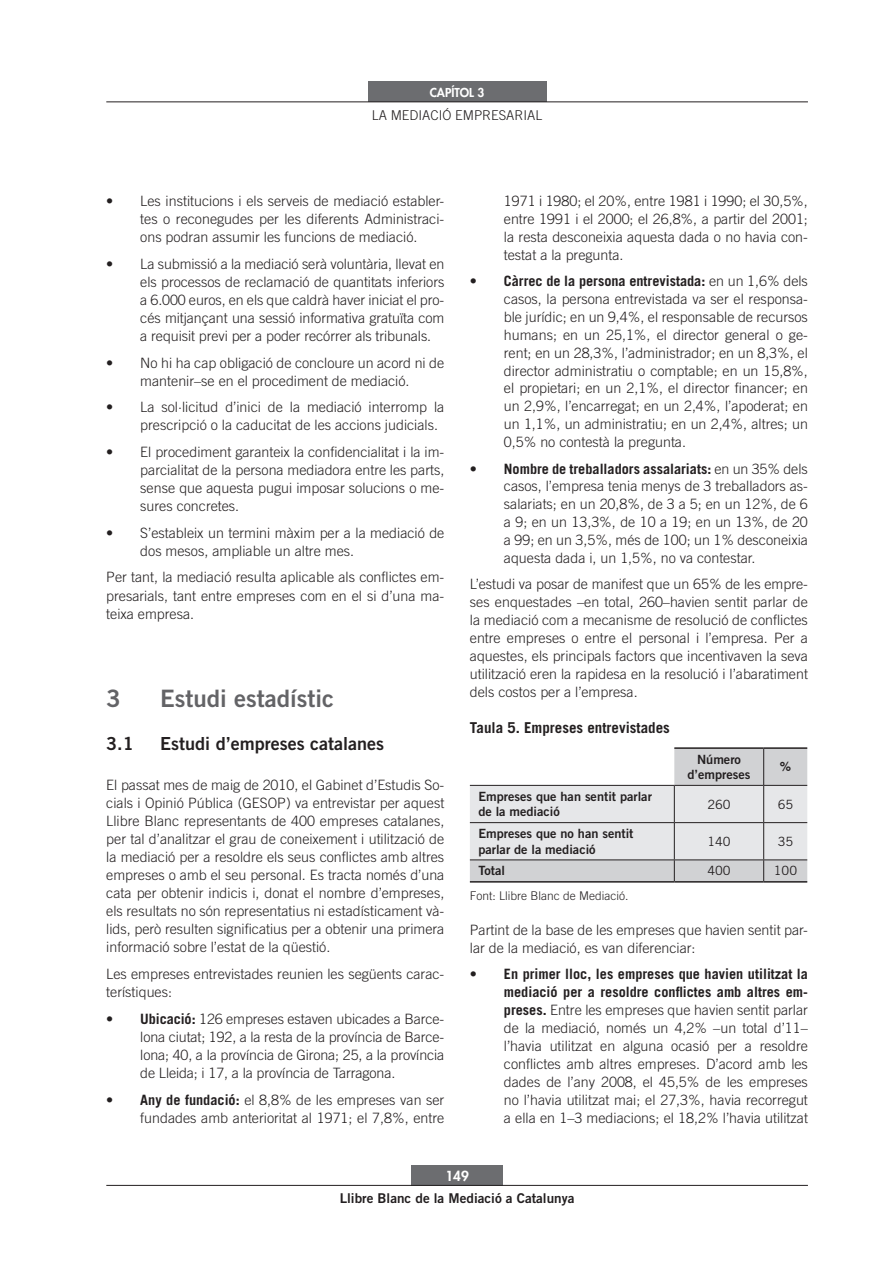
<style>
.page{position:relative;width:893px;height:1263px;background:#fff}
.page>*{position:absolute;margin:0;border:0;box-sizing:border-box;transform-origin:0 0}
.t1{font:24px "Trade Gothic LT Std Bd 2";color:#636366}
.t2{font:18px "Trade Gothic LT Std Bd 2";color:#231f20}
.t3{font:700 15px "Trade Gothic LT Std";color:#231f20}
.t4{font:300 14.25px/17.9px "Trade Gothic LT Std";color:#231f20;text-align:justify}
.t5{font:13.5px "Trade Gothic LT Std Bd 2";color:#231f20}
.t6{font:300 13.5px "Trade Gothic LT Std";color:#231f20}
.t7{font:800 13.5px "Futura Std";color:#fff}
.t8{font:12.75px/15.3px "Trade Gothic LT Std Bd 2";color:#231f20}
.t9{font:12.75px "Trade Gothic LT Std";color:#231f20}
.t10{font:300 12px "Trade Gothic LT Std";color:#231f20}
.t11{font:800 12px "Futura Std";color:#fff}
.s1{font-weight:700}
</style>
<div class="page">
<div style="left:411px;top:1165px;width:92px;height:20px;background:#6c6d70"></div>
<div style="left:368px;top:82px;width:179px;height:20px;background:#6c6d70"></div>
<hr style="left:106px;top:1185px;width:702px;height:1px;background:#231f20">
<hr style="left:106px;top:102px;width:702px;height:1px;background:#231f20">
<svg style="left:470px;top:749px;width:337px;height:36px"></svg>
<hr style="left:763px;top:749px;width:1px;height:36px;background:#231f20">
<svg style="left:470px;top:785px;width:337px;height:96px;background:#dcdddf"></svg>
<hr style="left:674px;top:747px;width:90px;height:2px;background:#231f20">
<hr style="left:764px;top:747px;width:43px;height:2px;background:#231f20">
<hr style="left:674px;top:785px;width:90px;height:1px;background:#231f20">
<hr style="left:764px;top:785px;width:43px;height:1px;background:#231f20">
<hr style="left:470px;top:859px;width:204px;height:1px;background:#231f20">
<hr style="left:674px;top:859px;width:90px;height:1px;background:#231f20">
<hr style="left:764px;top:859px;width:43px;height:1px;background:#231f20">
<hr style="left:470px;top:881px;width:204px;height:2px;background:#231f20">
<hr style="left:674px;top:881px;width:90px;height:2px;background:#231f20">
<hr style="left:764px;top:881px;width:43px;height:2px;background:#231f20">
<p class="t11" style="left:430px;top:85px;width:56px">CAPÍTOL 3</p>
<p class="t6" style="left:372px;top:107px;width:27px">La mediaci</p>
<p class="t6" style="left:442px;top:107px;width:22px">ó empresarial</p>
<p class="t4" style="left:140px;top:192px;width:306px;text-indent:-34px">• Les institucions i els serveis de mediació establer&shy;tes o reconegudes per les diferents Administraci&shy;ons podran assumir les funcions de mediació.</p>
<p class="t4" style="left:140px;top:254px;width:306px;text-indent:-34px">• La submissió a la mediació serà voluntària, llevat en els processos de reclamació de quantitats inferiors a 6.000 euros, en els que caldrà haver iniciat el pro&shy;cés mitjançant una sessió informativa gratuïta com a requisit previ per a poder recórrer als tribunals.</p>
<p class="t4" style="left:106px;top:353px;width:339px;text-align:center">• No hi ha cap obligació de concloure un acord ni de mantenir–se en el procediment de mediació.</p>
<p class="t4" style="left:140px;top:398px;width:305px;text-indent:-34px">• La sol·licitud d’inici de la mediació interromp la prescripció o la caducitat de les accions judicials.</p>
<p class="t4" style="left:140px;top:443px;width:306px;text-indent:-34px">• El procediment garanteix la confidencialitat i la im&shy;parcialitat de la persona mediadora entre les parts, sense que aquesta pugui imposar solucions o me&shy;sures concretes.</p>
<p class="t4" style="left:140px;top:523px;width:306px;text-indent:-34px">• S’estableix un termini màxim per a la mediació de dos mesos, ampliable un altre mes.</p>
<p class="t4" style="left:106px;top:568px;width:340px">Per tant, la mediació resulta aplicable als conflictes em&shy;presarials, tant entre empreses com en el si d’una ma&shy;teixa empresa.</p>
<h1 class="t1" style="left:106px;top:684px;width:16px">3</h1>
<h1 class="t1" style="left:160px;top:684px;width:175px">Estudi estadístic</h1>
<p class="t2" style="left:106px;top:733px;width:29px">3.1</p>
<p class="t2" style="left:160px;top:733px;width:225px">Estudi d’empreses catalanes</p>
<p class="t4" style="left:106px;top:775px;width:340px">El passat mes de maig de 2010, el Gabinet d’Estudis So&shy;cials i Opinió Pública (GESOP) va entrevistar per aquest Llibre Blanc representants de 400 empreses catalanes, per tal d’analitzar el grau de coneixement i utilització de la mediació per a resoldre els seus conflictes amb altres empreses o amb el seu personal. Es tracta només d’una cata per obtenir indicis i, donat el nombre d’empreses, els resultats no són representatius ni estadísticament và&shy;lids, però resulten significatius per a obtenir una primera informació sobre l’estat de la qüestió.</p>
<p class="t4" style="left:106px;top:965px;width:340px">Les empreses entrevistades reunien les següents carac&shy;terístiques:</p>
<p class="t4" style="left:140px;top:1009px;width:306px;text-indent:-34px"><span class="s1">• Ubicació:</span> 126 empreses estaven ubicades a Barce&shy;lona ciutat; 192, a la resta de la província de Barce&shy;lona; 40, a la província de Girona; 25, a la província de Lleida; i 17, a la província de Tarragona.</p>
<p class="t4" style="left:106px;top:1090px;width:340px;text-align:right"><span class="s1">• Any de fundació:</span> el 8,8% de les empreses van ser fundades amb anterioritat al 1971; el 7,8%, entre</p>
<p class="t4" style="left:504px;top:192px;width:306px">1971 i 1980; el 20%, entre 1981 i 1990; el 30,5%, entre 1991 i el 2000; el 26,8%, a partir del 2001; la resta desconeixia aquesta dada o no havia con&shy;testat a la pregunta.</p>
<p class="t4" style="left:504px;top:272px;width:306px;text-indent:-34px"><span class="s1">• Càrrec de la persona entrevistada:</span> en un 1,6% dels casos, la persona entrevistada va ser el responsa&shy;ble jurídic; en un 9,4%, el responsable de recursos humans; en un 25,1%, el director general o ge&shy;rent; en un 28,3%, l’administrador; en un 8,3%, el director administratiu o comptable; en un 15,8%, el propietari; en un 2,1%, el director financer; en un 2,9%, l’encarregat; en un 2,4%, l’apoderat; en un 1,1%, un administratiu; en un 2,4%, altres; un 0,5% no contestà la pregunta.</p>
<p class="t4" style="left:504px;top:459px;width:306px;text-indent:-34px"><span class="s1">• Nombre de treballadors assalariats:</span> en un 35% dels casos, l’empresa tenia menys de 3 treballadors as&shy;salariats; en un 20,8%, de 3 a 5; en un 12%, de 6 a 9; en un 13,3%, de 10 a 19; en un 13%, de 20 a 99; en un 3,5%, més de 100; un 1% desconeixia aquesta dada i, un 1,5%, no va contestar.</p>
<p class="t4" style="left:470px;top:575px;width:340px">L’estudi va posar de manifest que un 65% de les empre&shy;ses enquestades –en total, 260–havien sentit parlar de la mediació com a mecanisme de resolució de conflictes entre empreses o entre el personal i l’empresa. Per a aquestes, els principals factors que incentivaven la seva utilització eren la rapidesa en la resolució i l’abaratiment dels costos per a l’empresa.</p>
<p class="t3" style="left:470px;top:718px;width:201px">Taula 5. Empreses entrevistades</p>
<p class="t8" style="left:687px;top:751px;width:65px;text-align:center">Número d’empreses</p>
<p class="t8" style="left:780px;top:759px;width:13px">%</p>
<p class="t8" style="left:478px;top:788px;width:175px">Empreses que han sentit parlar de la mediació</p>
<p class="t9" style="left:707px;top:796px;width:25px">260</p>
<p class="t9" style="left:778px;top:796px;width:17px">65</p>
<p class="t8" style="left:478px;top:826px;width:157px">Empreses que no han sentit parlar de la mediació</p>
<p class="t9" style="left:707px;top:834px;width:25px">140</p>
<p class="t9" style="left:778px;top:834px;width:17px">35</p>
<p class="t8" style="left:478px;top:863px;width:28px">Total</p>
<p class="t9" style="left:707px;top:863px;width:25px">400</p>
<p class="t9" style="left:774px;top:863px;width:25px">100</p>
<p class="t10" style="left:470px;top:889px;width:160px">Font: Llibre Blanc de Mediació.</p>
<p class="t4" style="left:470px;top:921px;width:340px">Partint de la base de les empreses que havien sentit par&shy;lar de la mediació, es van diferenciar:</p>
<p class="t4" style="left:504px;top:965px;width:306px;text-indent:-34px"><span class="s1">• En primer lloc, les empreses que havien utilitzat la mediació per a resoldre conflictes amb altres em&shy;preses.</span> Entre les empreses que havien sentit parlar de la mediació, només un 4,2% –un total d’11– l’havia utilitzat en alguna ocasió per a resoldre conflictes amb altres empreses. D’acord amb les dades de l’any 2008, el 45,5% de les empreses no l’havia utilitzat mai; el 27,3%, havia recorregut a ella en 1–3 mediacions; el 18,2% l’havia utilitzat</p>
<p class="t7" style="left:445px;top:1167px;width:25px">149</p>
<p class="t5" style="left:340px;top:1190px;width:236px">Llibre Blanc de la Mediació a Catalunya</p>
</div>
